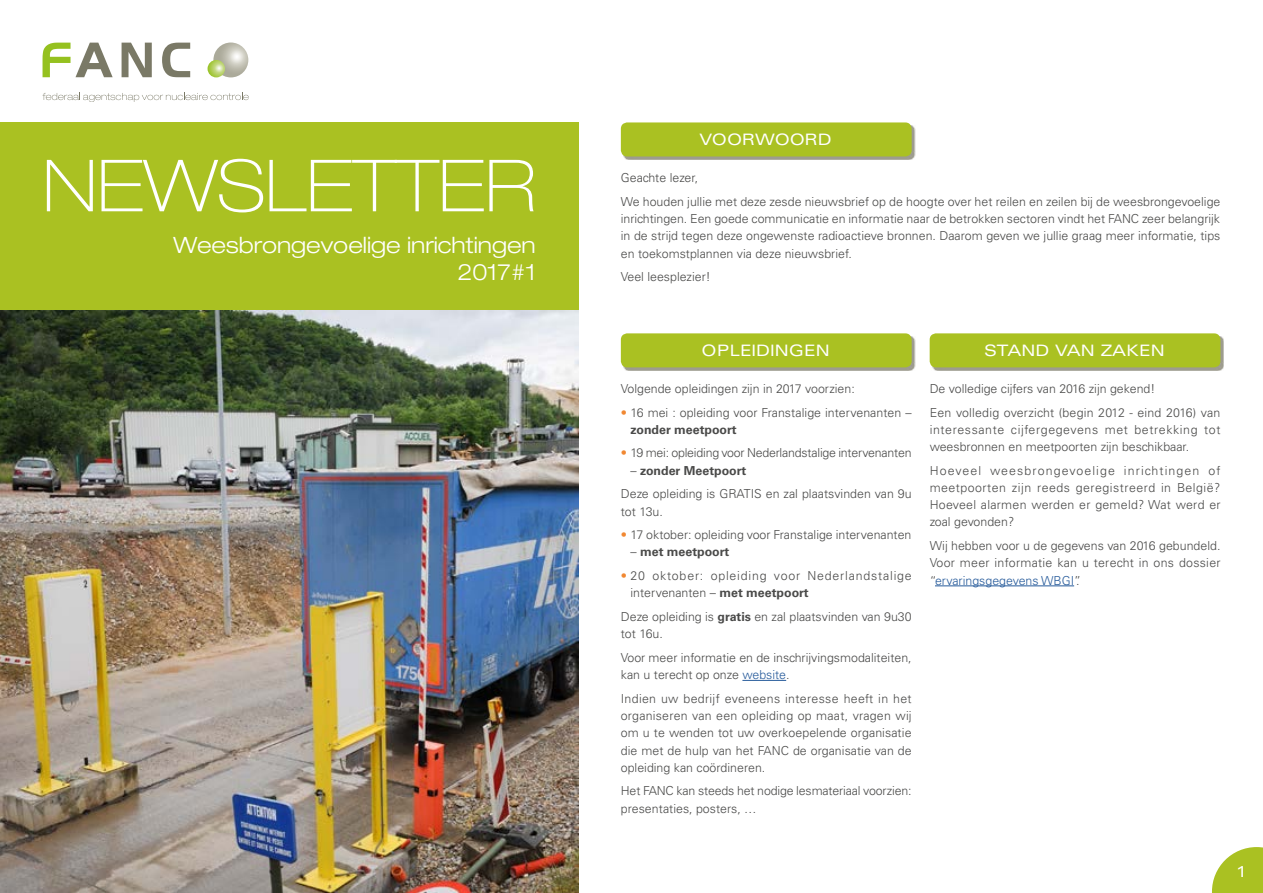
<style>
.page{position:relative;width:1263px;height:893px;background:#fff}
.page>*{position:absolute;margin:0;border:0;box-sizing:border-box;transform-origin:0 0}
.t1{font:100 expanded 72px "Helvetica Neue LT Std";color:#fff}
.t2{font:300 expanded 22.5px/27px "Helvetica Neue LT Std";color:#fff;text-align:right}
.t3{font:expanded 15.75px "Univers LT Std";color:#fff}
.t4{font:300 12.3px/17.2px "Univers LT Std";color:#4a4a49}
.t5{font:300 12.3px/17.2px "Univers LT Std";letter-spacing:.03em;color:#4a4a49}
.t6{font:300 12.3px/17.2px "Univers LT Std";letter-spacing:.065em;color:#4a4a49}
.t7{font:300 12.3px "Univers LT Std";letter-spacing:-.02em;color:#4a4a49}
.t8{font:700 12.3px "Univers LT Std";color:#4a4a49}
.s1{color:#f18832}
.s2{font-weight:700}
.s3{font-weight:300}
.s4{color:#275b9b}
</style>
<div class="page">
<div style="left:0;top:122px;width:578px;height:188px;background:#aac122"></div>
<hr style="left:742px;top:680px;width:44px;height:1px;background:#275b9b">
<div style="left:623px;top:336px;width:292px;height:35px;background:#7c7a68;opacity:.75"></div>
<div style="left:621px;top:333px;width:291px;height:34px;background:#aac122;border-radius:6px"></div>
<hr style="left:935px;top:586px;width:139px;height:1px;background:#275b9b">
<div style="left:931px;top:336px;width:293px;height:35px;background:#7c7a68;opacity:.75"></div>
<div style="left:930px;top:333px;width:290px;height:34px;background:#aac122;border-radius:6px"></div>
<div style="left:623px;top:125px;width:292px;height:35px;background:#7c7a68;opacity:.75"></div>
<div style="left:621px;top:122px;width:291px;height:34px;background:#aac122;border-radius:6px"></div>
<svg style="left:1212px;top:847px;width:51px;height:46px"></svg>
<img style="left:0;top:310px;width:578px;height:583px">
<svg style="left:43px;top:43px;width:70px;height:34px"></svg>
<svg style="left:122px;top:43px;width:30px;height:34px"></svg>
<svg style="left:162px;top:43px;width:28px;height:34px"></svg>
<svg style="left:213px;top:43px;width:35px;height:34px"></svg>
<svg style="left:208px;top:60px;width:17px;height:17px"></svg>
<svg style="left:43px;top:93px;width:206px;height:9px"></svg>
<h1 class="t1" style="left:43px;top:143px;width:495px">NEWSLETTER</h1>
<h2 class="t2" style="left:174px;top:232px;width:364px">Weesbrongevoelige inrichtingen<br>2017#1</h2>
<p class="t3" style="left:699px;top:130px;width:134px">VOORWOORD</p>
<p class="t4" style="left:621px;top:166px;width:601px;line-height:23.5px">Geachte lezer,<br>We houden jullie met deze zesde nieuwsbrief op de hoogte over het reilen en zeilen bij de weesbrongevoelige</p>
<p class="t4" style="left:621px;top:210px;width:601px;text-align:justify">inrichtingen. Een goede communicatie en informatie naar de betrokken sectoren vindt het FANC zeer belangrijk in de strijd tegen deze ongewenste radioactieve bronnen. Daarom geven we jullie graag meer informatie, tips en toekomstplannen via deze nieuwsbrief.</p>
<p class="t4" style="left:621px;top:268px;width:91px">Veel leesplezier!</p>
<p class="t3" style="left:701px;top:341px;width:130px">OPLEIDINGEN</p>
<p class="t4" style="left:621px;top:380px;width:235px">Volgende opleidingen zijn in 2017 voorzien:</p>
<p class="t4" style="left:630px;top:404px;width:283px;text-indent:-10px"><span class="s1">•</span> 16 mei : opleiding voor Franstalige intervenanten – <span class="s2">zonder meetpoort</span></p>
<p class="t7" style="left:621px;top:446px;width:292px"><span class="s1">•</span> 19 mei: opleiding voor Nederlandstalige intervenanten</p>
<p class="t4" style="left:621px;top:459px;width:292px;line-height:23.5px;text-indent:10px">– <span class="s2">zonder Meetpoort<br></span>Deze opleiding is GRATIS en zal plaatsvinden van 9u</p>
<p class="t4" style="left:621px;top:503px;width:44px">tot 13u.</p>
<p class="t4" style="left:621px;top:526px;width:292px"><span class="s1">•</span> 17 oktober: opleiding voor Franstalige intervenanten</p>
<p class="t8" style="left:630px;top:545px;width:100px"><span class="s3">–</span> met meetpoort</p>
<p class="t6" style="left:630px;top:567px;width:283px;text-indent:-10px"><span class="s1">•</span> 20 oktober: opleiding voor Nederlandstalige intervenanten – <span class="s2">met meetpoort</span></p>
<p class="t4" style="left:621px;top:608px;width:292px">Deze opleiding is <span class="s2">gratis</span> en zal plaatsvinden van 9u30 tot 16u.</p>
<p class="t4" style="left:621px;top:649px;width:292px">Voor meer informatie en de inschrijvingsmodaliteiten, kan u terecht op onze <span class="s4">website</span>.</p>
<p class="t4" style="left:621px;top:690px;width:292px;text-align:justify">Indien uw bedrijf eveneens interesse heeft in het organiseren van een opleiding op maat, vragen wij om u te wenden tot uw overkoepelende organisatie die met de hulp van het FANC de organisatie van de opleiding kan coördineren.</p>
<p class="t4" style="left:621px;top:782px;width:292px">Het FANC kan steeds het nodige lesmateriaal voorzien: presentaties, posters, …</p>
<p class="t3" style="left:984px;top:341px;width:182px">STAND VAN ZAKEN</p>
<p class="t4" style="left:930px;top:377px;width:292px;line-height:23.5px">De volledige cijfers van 2016 zijn gekend!<br>Een volledig overzicht (begin 2012 - eind 2016) van</p>
<p class="t5" style="left:930px;top:421px;width:292px">interessante cijfergegevens met betrekking tot weesbronnen en meetpoorten zijn beschikbaar.</p>
<p class="t4" style="left:930px;top:462px;width:292px;text-align:justify">Hoeveel weesbrongevoelige inrichtingen of meetpoorten zijn reeds geregistreerd in België?<br>Hoeveel alarmen werden er gemeld? Wat werd er zoal gevonden?</p>
<p class="t4" style="left:930px;top:537px;width:292px;text-align:justify">Wij hebben voor u de gegevens van 2016 gebundeld.<br>Voor meer informatie kan u terecht in ons dossier “<span class="s4">ervaringsgegevens WBGI</span>”.</p>
<p class="t3" style="left:1236px;top:862px;width:13px">1</p>
</div>
